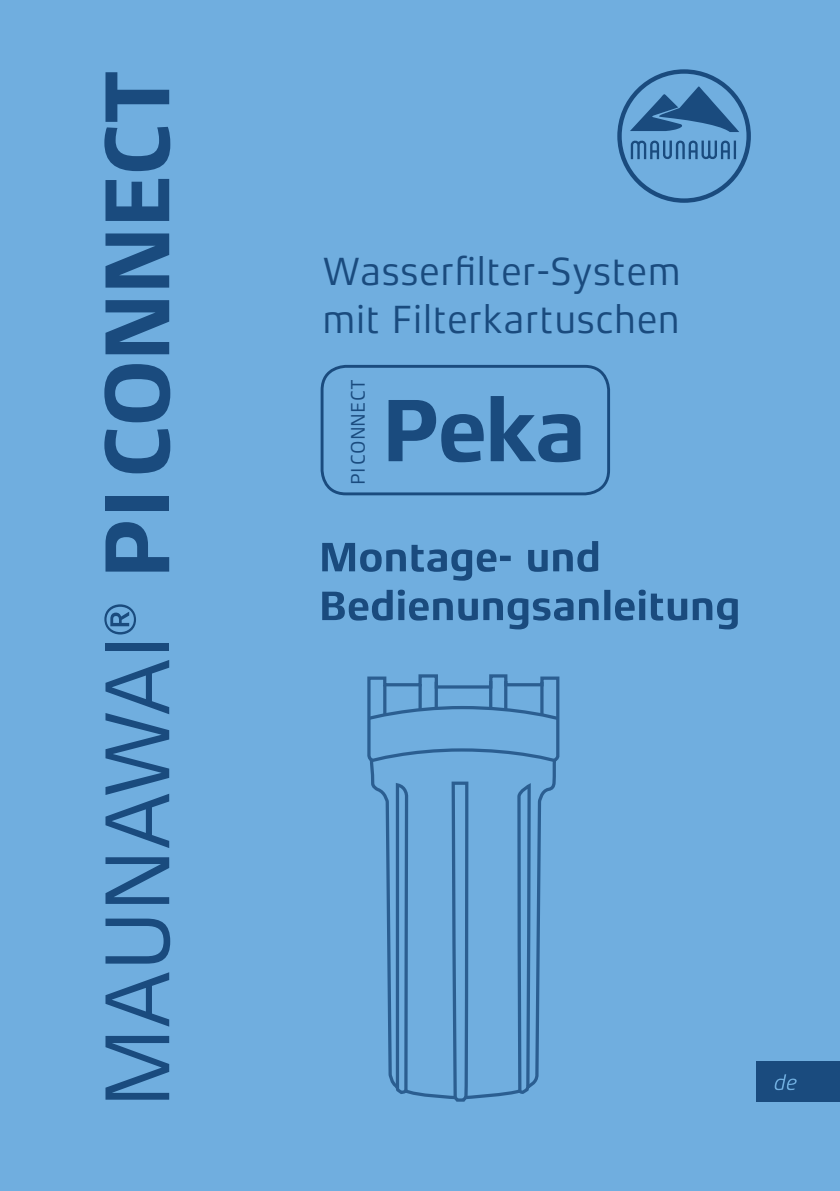
<style>
.page{position:relative;width:840px;height:1191px;background:#fff}
.page>*{position:absolute;margin:0;border:0;box-sizing:border-box;transform-origin:0 0}
.t1{font:93.6px "Xenois Sans Pro";letter-spacing:-.03em;color:#1a4b7e}
.t2{font:700 90px "Xenois Sans Pro";color:#1a4b7e}
.t3{font:40px/48px "Xenois Sans Pro";color:#1a4b7e}
.t4{font:20px "Xenois Sans Pro";color:#1a4b7e}
.s1{font-weight:700}
</style>
<div class="page">
<div style="left:0;top:0;width:839px;height:1191px;background:#70aedf"></div>
<svg style="left:617px;top:69px;width:133px;height:134px"></svg>
<svg style="left:322px;top:589px;width:415px;height:40px"></svg>
<svg style="left:322px;top:541px;width:276px;height:39px"></svg>
<div style="left:755px;top:1061px;width:84px;height:40px;background:#1a4b7e"></div>
<svg style="left:774px;top:1074px;width:22px;height:16px"></svg>
<div style="left:320px;top:365px;width:289px;height:130px;border:3px solid #1a4b7e;border-radius:24px"></div>
<svg style="left:367px;top:674px;width:193px;height:428px"></svg>
<svg style="left:367px;top:704px;width:193px;height:396px"></svg>
<hr style="left:383px;top:685px;width:3px;height:30px;background:#1a4b7e">
<hr style="left:540px;top:681px;width:3px;height:34px;background:#1a4b7e">
<hr style="left:418px;top:684px;width:3px;height:25px;background:#1a4b7e">
<hr style="left:434px;top:681px;width:3px;height:28px;background:#1a4b7e">
<hr style="left:489px;top:681px;width:3px;height:28px;background:#1a4b7e">
<hr style="left:504px;top:681px;width:3px;height:28px;background:#1a4b7e">
<h1 class="t1" style="left:84px;top:1108px;width:1040px;rotate:-90deg">MAUNAWAI® <span class="s1">PICONNECT</span></h1>
<p class="t3" style="left:322px;top:247px;width:360px">Wasserfilter-System mit Filterkartuschen</p>
<p class="t4" style="left:346px;top:485px;width:107px;rotate:-90deg">PI CONNECT</p>
<h2 class="t2" style="left:381px;top:379px;width:206px">Peka</h2>
</div>
